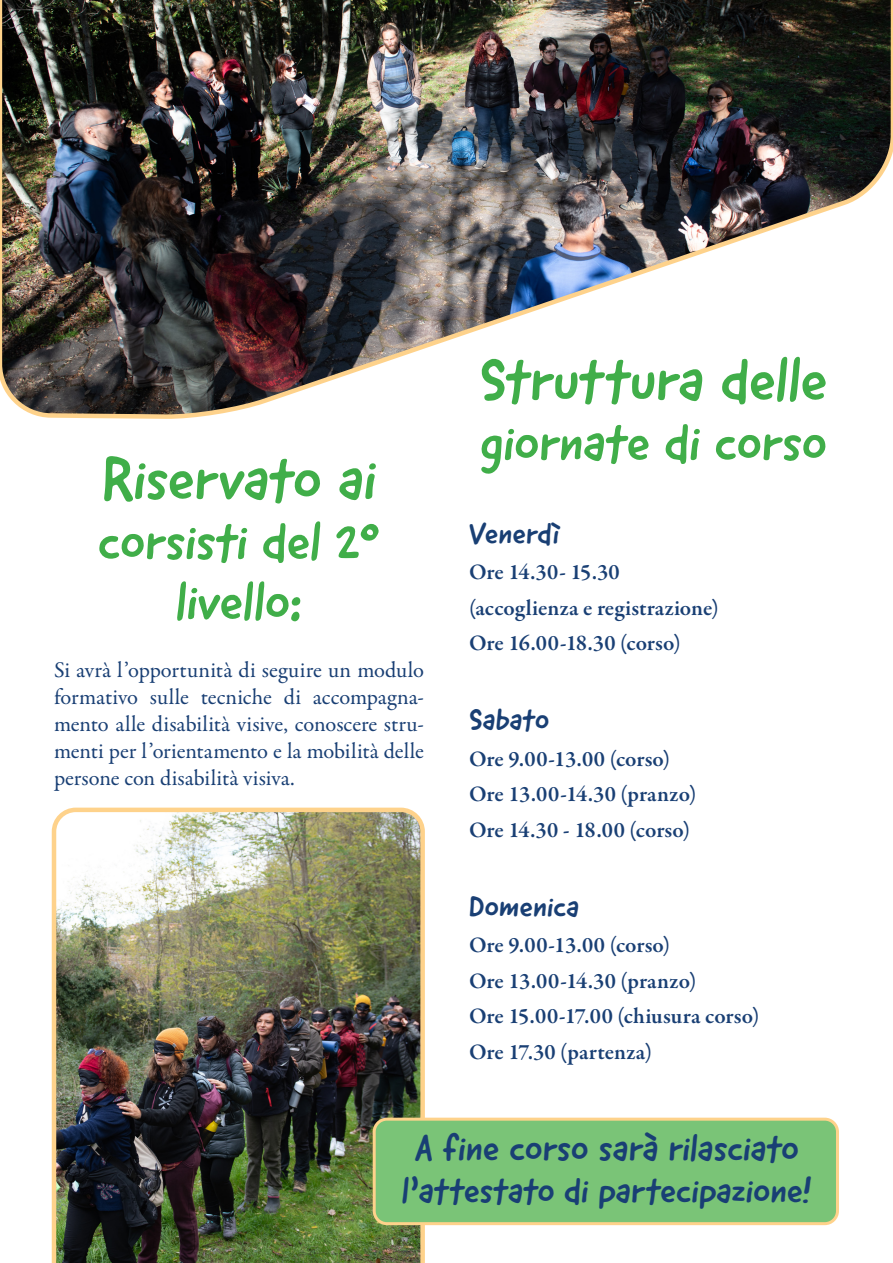
<style>
.page{position:relative;width:893px;height:1263px;background:#fff}
.page>*{position:absolute;margin:0;border:0;box-sizing:border-box;transform-origin:0 0}
.texto_corrido{font:60px "Good Dog New";letter-spacing:-.01em;color:#40ae49}
.texto_corrido-2{font:52.5px/60px "Good Dog New";letter-spacing:-.005em;color:#40ae49;text-align:center}
.texto_corrido-3{font:36.9px "Good Dog New";letter-spacing:-.01em;color:#193f74}
.texto_corrido-4{font:35.7px "Good Dog New";letter-spacing:-.005em;color:#193f74}
.texto_corrido-5{font:30px "Good Dog New";letter-spacing:.005em;color:#193f74}
.texto_corrido-6{font:600 22.5px "Garamond Premr Pro";color:#193f74}
.texto_corrido-7{font:22.5px/27px "Garamond Premr Pro";color:#193f74;text-align:justify}
</style>
<div class="page">
<img style="left:0;top:0;width:893px;height:1263px">
<img style="left:52px;top:808px;width:373px;height:455px">
<div style="left:374px;top:1119px;width:463px;height:105px;background:#7ac477;border-radius:13px"></div>
<div style="left:373px;top:1118px;width:466px;height:107px;border:3px solid #fed28b;border-radius:13px"></div>
<p class="texto_corrido" style="left:102px;top:440px;width:276px">Riservato ai</p>
<p class="texto_corrido-2" style="left:98px;top:512px;width:283px">corsisti del 2° livello:</p>
<p class="texto_corrido-7" style="left:54px;top:657px;width:371px">Si avrà l’opportunità di seguire un modulo formativo sulle tecniche di accompagna&shy;mento alle disabilità visive, conoscere stru&shy;menti per l’orientamento e la mobilità delle persone con disabilità visiva.</p>
<p class="texto_corrido" style="left:479px;top:341px;width:349px">Struttura delle</p>
<p class="texto_corrido-2" style="left:480px;top:413px;width:348px">giornate di corso</p>
<p class="texto_corrido-5" style="left:469px;top:514px;width:92px">Venerdì</p>
<p class="texto_corrido-6" style="left:469px;top:558px;width:152px">Ore 14.30- 15.30</p>
<p class="texto_corrido-6" style="left:469px;top:594px;width:251px">(accoglienza e registrazione)</p>
<p class="texto_corrido-6" style="left:469px;top:629px;width:213px">Ore 16.00-18.30 (corso)</p>
<p class="texto_corrido-5" style="left:469px;top:700px;width:82px">Sabato</p>
<p class="texto_corrido-6" style="left:469px;top:745px;width:203px">Ore 9.00-13.00 (corso)</p>
<p class="texto_corrido-6" style="left:469px;top:780px;width:229px">Ore 13.00-14.30 (pranzo)</p>
<p class="texto_corrido-6" style="left:469px;top:816px;width:222px">Ore 14.30 - 18.00 (corso)</p>
<p class="texto_corrido-5" style="left:469px;top:887px;width:112px">Domenica</p>
<p class="texto_corrido-6" style="left:469px;top:931px;width:203px">Ore 9.00-13.00 (corso)</p>
<p class="texto_corrido-6" style="left:469px;top:967px;width:229px">Ore 13.00-14.30 (pranzo)</p>
<p class="texto_corrido-6" style="left:469px;top:1002px;width:292px">Ore 15.00-17.00 (chiusura corso)</p>
<p class="texto_corrido-6" style="left:469px;top:1038px;width:184px">Ore 17.30 (partenza)</p>
<p class="texto_corrido-3" style="left:415px;top:1124px;width:385px">A fine corso sarà rilasciato</p>
<p class="texto_corrido-4" style="left:402px;top:1168px;width:411px">l’attestato di partecipazione!</p>
</div>
